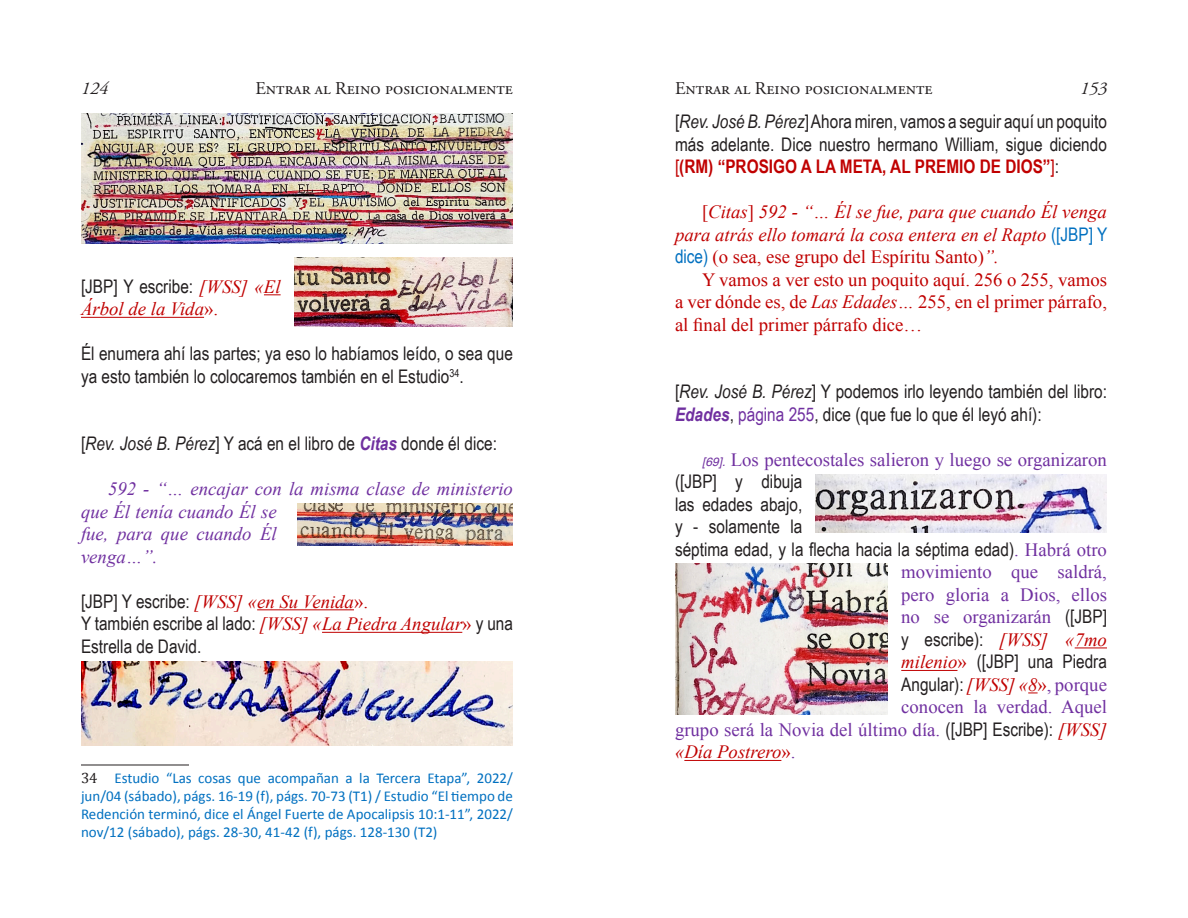
<style>
.page{position:relative;width:1188px;height:918px;background:#fff}
.page>*{position:absolute;margin:0;border:0;box-sizing:border-box;transform-origin:0 0}
.t1{font:18.75px/22.5px "Arial Narrow";color:#231f20}
.t2{font:18.75px/22.5px "Times New Roman";color:#7030a0;text-align:justify}
.t3{font:italic 18.75px/22.5px "Times New Roman";color:#c00000;text-align:justify}
.t4{font:18.75px/22.5px "Times New Roman";color:#c00000;text-align:justify}
.t5{font:italic 18.75px/22.5px "Times New Roman";color:#7030a0}
.t6{font:18px "Adobe Garamond Pro";color:#231f20}
.t7{font:italic 18px "Adobe Garamond Pro";color:#231f20}
.t8{font:15px/18px "Calibri";color:#0070c0;text-align:justify}
.s1{font-family:"Times New Roman";font-style:italic;color:#c00000}
.s2{font-style:normal}
.s3{font-style:italic}
.s4{font-weight:700;font-style:italic;color:#7030a0}
.s5{font-family:"Arial Narrow";font-style:normal;color:#231f20}
.s6{font-family:"Times New Roman";color:#c00000}
.s7{font-family:"Cambria";color:#231f20}
.s8{color:#c00000}
.s9{font-weight:700;color:#c00000}
.s10{font-family:"Arial Narrow";font-style:normal;color:#0070c0}
.s11{color:#7030a0}
.s12{font-family:"Helvetica";font-style:italic;font-size:12px}
.s13{font-family:"Times New Roman";color:#7030a0}
.s14{font-family:"Arial Narrow";color:#231f20}
.s15{font-style:italic;color:#c00000}
</style>
<div class="page">
<svg style="left:264px;top:295px;width:17px;height:1px"></svg>
<hr style="left:81px;top:317px;width:123px;height:1px;background:#c00000">
<hr style="left:257px;top:610px;width:97px;height:1px;background:#c00000">
<hr style="left:322px;top:632px;width:140px;height:1px;background:#c00000">
<hr style="left:81px;top:765px;width:108px;height:1px;background:#231f20">
<img style="left:81px;top:113px;width:432px;height:131px">
<img style="left:294px;top:257px;width:219px;height:69px">
<img style="left:297px;top:504px;width:216px;height:41px">
<img style="left:81px;top:662px;width:432px;height:84px">
<hr style="left:1075px;top:648px;width:32px;height:1px;background:#c00000">
<hr style="left:901px;top:670px;width:57px;height:1px;background:#c00000">
<hr style="left:684px;top:760px;width:97px;height:1px;background:#c00000">
<img style="left:816px;top:475px;width:291px;height:57px">
<img style="left:675px;top:564px;width:213px;height:151px">
<p class="t7" style="left:81px;top:78px;width:28px">124</p>
<p class="t6" style="left:255px;top:78px;width:259px">Entrar al Reino posicionalmente</p>
<p class="t1" style="left:81px;top:274px;width:201px">[JBP] Y escribe: <span class="s1">[WSS] «El</span></p>
<p class="t3" style="left:81px;top:297px;width:139px">Árbol de la Vida<span class="s2">».</span></p>
<p class="t1" style="left:81px;top:342px;width:433px">Él enumera ahí las partes; ya eso lo habíamos leído, o sea que ya esto también lo colocaremos también en el Estudio<sup>34</sup>.</p>
<p class="t1" style="left:81px;top:432px;width:418px">[<span class="s3">Rev. José B. Pérez</span>] Y acá en el libro de <span class="s4">Citas</span> donde él dice:</p>
<p class="t5" style="left:81px;top:477px;width:433px;text-indent:27px">592 - “… encajar con la misma clase de ministerio que Él tenía cuando Él se<br>fue, para que cuando Él<br>venga…”.</p>
<p class="t3" style="left:81px;top:590px;width:289px"><span class="s5">[JBP] Y escribe:</span> [WSS] «en Su Venida<span class="s2">».</span></p>
<p class="t1" style="left:81px;top:612px;width:433px">Y también escribe al lado: <span class="s1">[WSS] «La Piedra Angular</span><span class="s6">»</span> y una<br>Estrella de David.</p>
<p class="t8" style="left:81px;top:768px;width:434px"><span class="s7">34</span> Estudio “Las cosas que acompañan a la Tercera Etapa”, 2022/ jun/04 (sábado), págs. 16-19 (f), págs. 70-73 (T1) / Estudio “El tiempo de Redención terminó, dice el Ángel Fuerte de Apocalipsis 10:1-11”, 2022/ nov/12 (sábado), págs. 28-30, 41-42 (f), págs. 128-130 (T2)</p>
<p class="t6" style="left:675px;top:78px;width:259px">Entrar al Reino posicionalmente</p>
<p class="t7" style="left:1080px;top:78px;width:28px">153</p>
<p class="t1" style="left:675px;top:110px;width:433px;text-align:justify">[<span class="s3">Rev. José B. Pérez</span>] Ahora miren, vamos a seguir aquí un poquito más adelante. Dice nuestro hermano William, sigue diciendo <span class="s8">[</span><span class="s9">(RM) “PROSIGO A LA META, AL PREMIO DE DIOS”</span><span class="s8">]</span>:</p>
<p class="t3" style="left:675px;top:200px;width:434px;text-indent:27px"><span class="s2">[</span>Citas<span class="s2">]</span> 592 - “… Él se fue, para que cuando Él venga para atrás ello tomará la cosa entera en el Rapto <span class="s10">([JBP] Y dice)</span> <span class="s2">(o sea, ese grupo del Espíritu Santo)</span>”.</p>
<p class="t4" style="left:675px;top:268px;width:434px;text-indent:27px">Y vamos a ver esto un poquito aquí. 256 o 255, vamos a ver dónde es, de <span class="s3">Las Edades…</span> 255, en el primer párrafo, al final del primer párrafo dice…</p>
<p class="t1" style="left:675px;top:380px;width:433px">[<span class="s3">Rev. José B. Pérez</span>] Y podemos irlo leyendo también del libro:<br><span class="s4">Edades</span>, <span class="s11">página 255</span>, dice (que fue lo que él leyó ahí):</p>
<p class="t2" style="left:702px;top:448px;width:406px"><span class="s12">[69].</span> Los pentecostales salieron y luego se organizaron</p>
<p class="t1" style="left:675px;top:470px;width:434px">([JBP] y dibuja<br>las edades abajo,<br>y - solamente la<br>séptima edad, y la flecha hacia la séptima edad)<span class="s13">. Habrá otro</span></p>
<p class="t2" style="left:901px;top:561px;width:207px">movimiento que saldrá, pero gloria a Dios, ellos no se organizarán <span class="s14">([JBP]</span></p>
<p class="t1" style="left:901px;top:627px;width:207px;text-align:justify">y escribe): <span class="s1">[WSS] «7mo milenio</span><span class="s6">»</span> ([JBP] una Piedra Angular): <span class="s1">[WSS] «8</span><span class="s6">»</span><span class="s13">, porque</span></p>
<p class="t2" style="left:675px;top:696px;width:434px;text-indent:226px">conocen la verdad. Aquel grupo será la Novia del último día. <span class="s14">([JBP] Escribe):</span> <span class="s15">[WSS] «Día Postrero</span><span class="s8">»</span>.</p>
</div>
